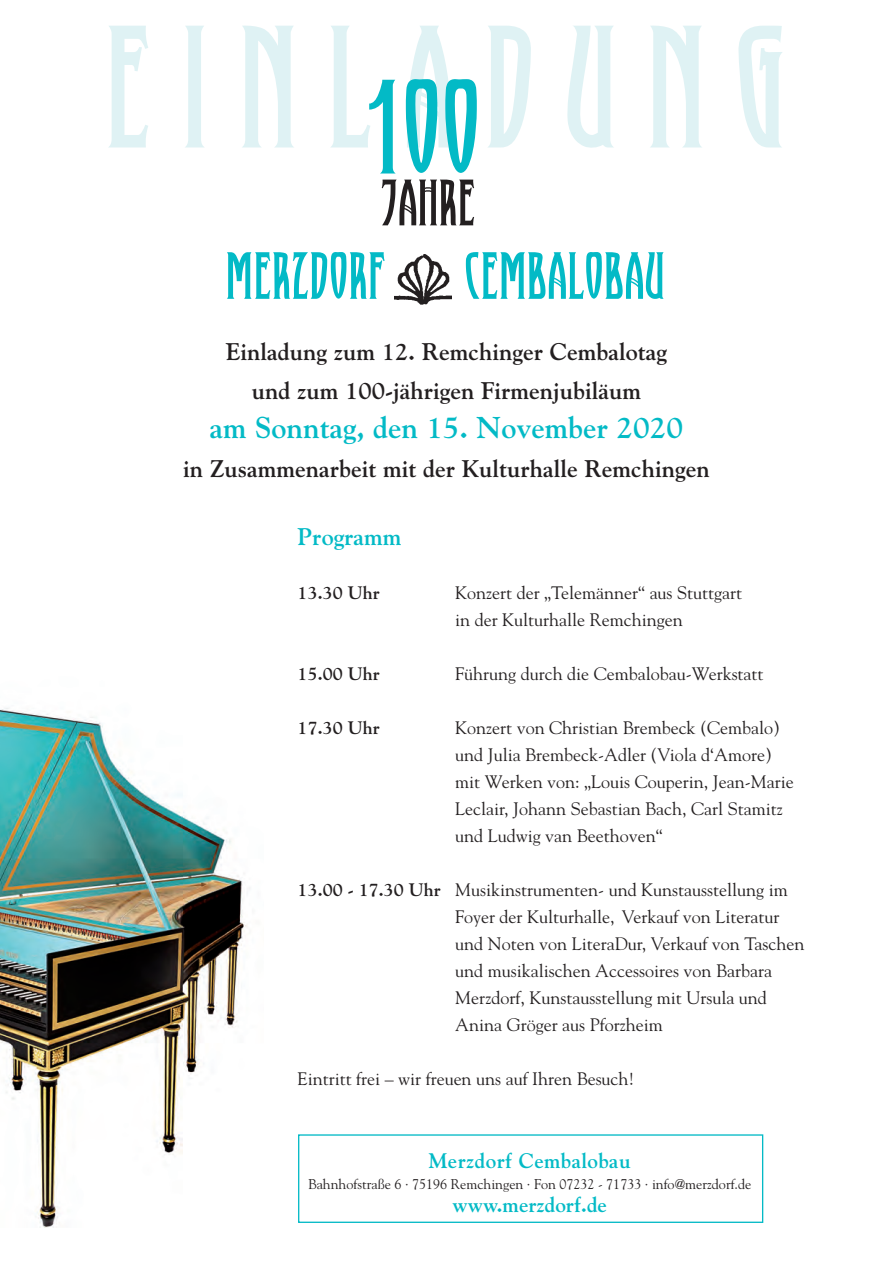
<style>
.page{position:relative;width:893px;height:1263px;background:#fff}
.page>*{position:absolute;margin:0;border:0;box-sizing:border-box;transform-origin:0 0}
.t1{font:160.2px "X Ayax";letter-spacing:.2em;color:#dff2f4}
.t2{font:61.35px "X Ayax";letter-spacing:.02em;color:#03bac6}
.t3{font:60.15px "X Ayax";letter-spacing:.02em;color:#231f20}
.t4{font:700 30px "Goudy";color:#03bac6}
.t5{font:700 24px/39px "Goudy";color:#231f20;text-align:center}
.t6{font:700 24px "Goudy";color:#03bac6}
.t7{font:700 21.15px "Goudy";color:#03bac6}
.t8{font:700 21px "Goudy";letter-spacing:.02em;color:#03bac6}
.t9{font:18px/27px "Goudy";color:#231f20}
.t10{font:700 18px "Goudy";color:#231f20}
.t11{font:14.1px "Goudy";color:#231f20}
.s1{font-weight:700}
</style>
<div class="page">
<img style="left:0;top:708px;width:247px;height:520px">
<img style="left:395px;top:254px;width:57px;height:51px">
<div style="left:298px;top:1134px;width:465px;height:89px;border:1px solid #03bac6"></div>
<h1 class="t1" style="left:107px;top:-11px;width:680px">EINLADUNG</h1>
<h3 class="t3" style="left:364px;top:166px;width:117px"><sup>100</sup>JAHRE</h3>
<h2 class="t2" style="left:226px;top:238px;width:161px">MERZD0RF</h2>
<h2 class="t2" style="left:465px;top:238px;width:201px">CEMBAL0BAU</h2>
<h3 class="t5" style="left:226px;top:332px;width:443px">Einladung zum 12. Remchinger Cembalotag und zum 100-jährigen Firmenjubiläum</h3>
<h3 class="t4" style="left:210px;top:409px;width:475px">am Sonntag, den 15. November 2020</h3>
<h3 class="t5" style="left:183px;top:449px;width:528px">in Zusammenarbeit mit der Kulturhalle Remchingen</h3>
<h3 class="t6" style="left:298px;top:521px;width:105px">Programm</h3>
<p class="t10" style="left:298px;top:581px;width:84px">13.30 Uhr</p>
<p class="t9" style="left:455px;top:578px;width:288px">Konzert der „Telemänner“ aus Stuttgart in der Kulturhalle Remchingen</p>
<p class="t10" style="left:298px;top:662px;width:84px">15.00 Uhr</p>
<p class="t9" style="left:455px;top:659px;width:310px">Führung durch die Cembalobau-Werkstatt</p>
<p class="t10" style="left:298px;top:716px;width:84px">17.30 Uhr</p>
<p class="t9" style="left:455px;top:713px;width:340px">Konzert von Christian Brembeck (Cembalo) und Julia Brembeck-Adler (Viola d‘Amore) mit Werken von: „Louis Couperin, Jean-Marie Leclair, Johann Sebastian Bach, Carl Stamitz und Ludwig van Beethoven“</p>
<p class="t9" style="left:455px;top:875px;width:351px;text-indent:-158px"><span class="s1">13.00 - 17.30 Uhr</span> Musikinstrumenten- und Kunstausstellung im Foyer der Kulturhalle, Verkauf von Literatur und Noten von LiteraDur, Verkauf von Taschen und musikalischen Accessoires von Barbara Merzdorf, Kunstausstellung mit Ursula und Anina Gröger aus Pforzheim</p>
<p class="t9" style="left:298px;top:1064px;width:338px">Eintritt frei – wir freuen uns auf Ihren Besuch!</p>
<p class="t8" style="left:429px;top:1147px;width:203px">Merzdorf Cembalobau</p>
<p class="t11" style="left:308px;top:1175px;width:445px">Bahnhofstraße 6 · 75196 Remchingen · Fon 07232 - 71733 · info@merzdorf.de</p>
<p class="t7" style="left:453px;top:1191px;width:156px">www.merzdorf.de</p>
</div>
